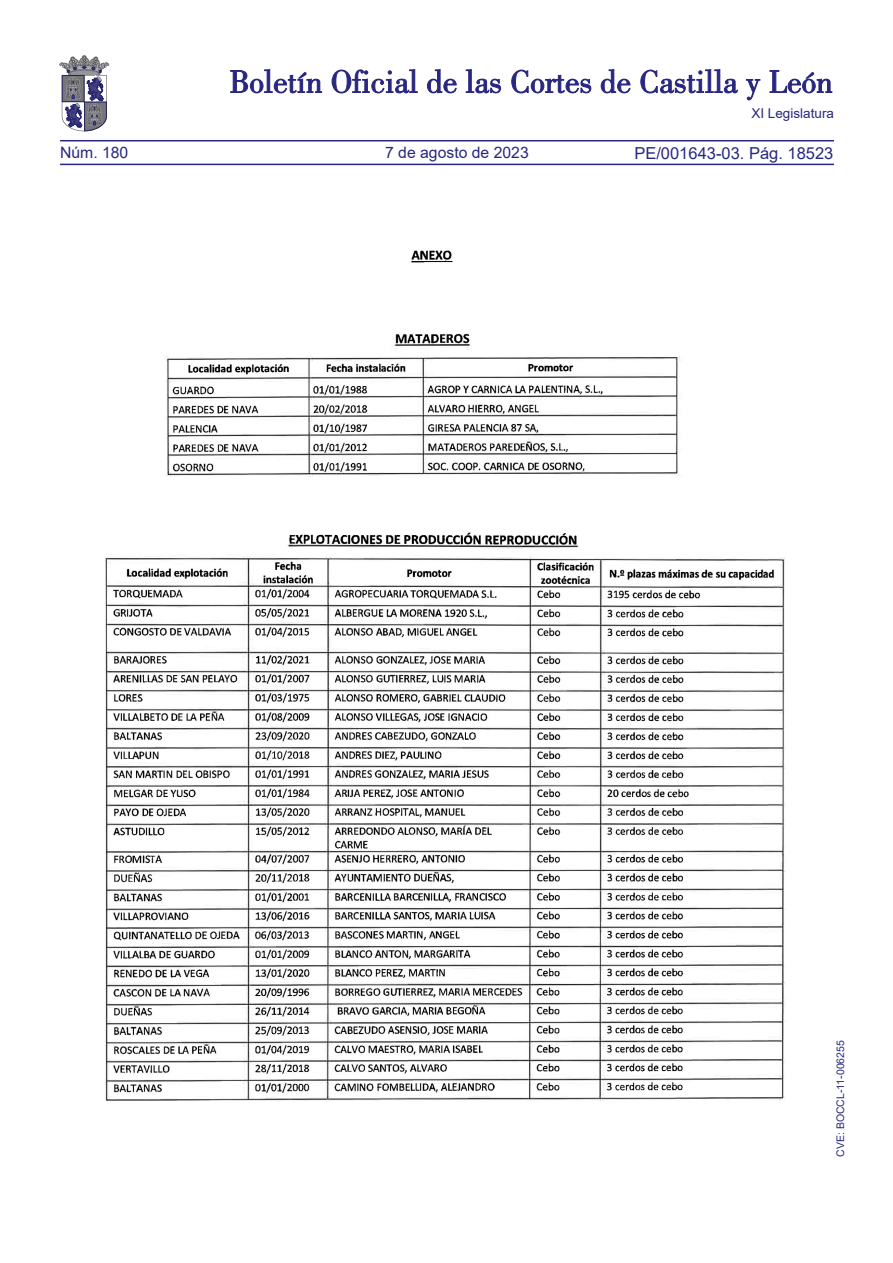
<style>
.page{position:relative;width:893px;height:1263px;background:#fff}
.page>*{position:absolute;margin:0;border:0;box-sizing:border-box;transform-origin:0 0}
.t1{font:16.5px "Arial";color:#292780}
.t2{font:15.75px "Arial";color:#292780}
.t3{font:13.5px "Arial";color:#292780}
.t4{font:10.5px "Arial";color:#292780}
</style>
<div class="page">
<hr style="left:60px;top:164px;width:774px;height:1px;background:#292780">
<hr style="left:60px;top:140px;width:774px;height:1px;background:#292780">
<svg style="left:230px;top:69px;width:92px;height:24px"></svg>
<svg style="left:332px;top:69px;width:86px;height:24px"></svg>
<svg style="left:427px;top:69px;width:30px;height:24px"></svg>
<svg style="left:466px;top:69px;width:35px;height:24px"></svg>
<svg style="left:511px;top:70px;width:80px;height:23px"></svg>
<svg style="left:601px;top:69px;width:29px;height:24px"></svg>
<svg style="left:640px;top:69px;width:98px;height:24px"></svg>
<svg style="left:746px;top:79px;width:14px;height:21px"></svg>
<svg style="left:770px;top:70px;width:62px;height:23px"></svg>
<svg style="left:60px;top:55px;width:49px;height:76px"></svg>
<img style="left:105px;top:250px;width:680px;height:851px">
<p class="t2" style="left:60px;top:142px;width:70px">Núm. 180</p>
<p class="t2" style="left:385px;top:142px;width:145px">7 de agosto de 2023</p>
<p class="t3" style="left:751px;top:104px;width:84px">XI Legislatura</p>
<p class="t1" style="left:634px;top:141px;width:201px">PE/001643-03. Pág. 18523</p>
<p class="t4" style="left:833px;top:1157px;width:118px;rotate:-90deg">CVE: BOCCL-11-006255</p>
</div>
